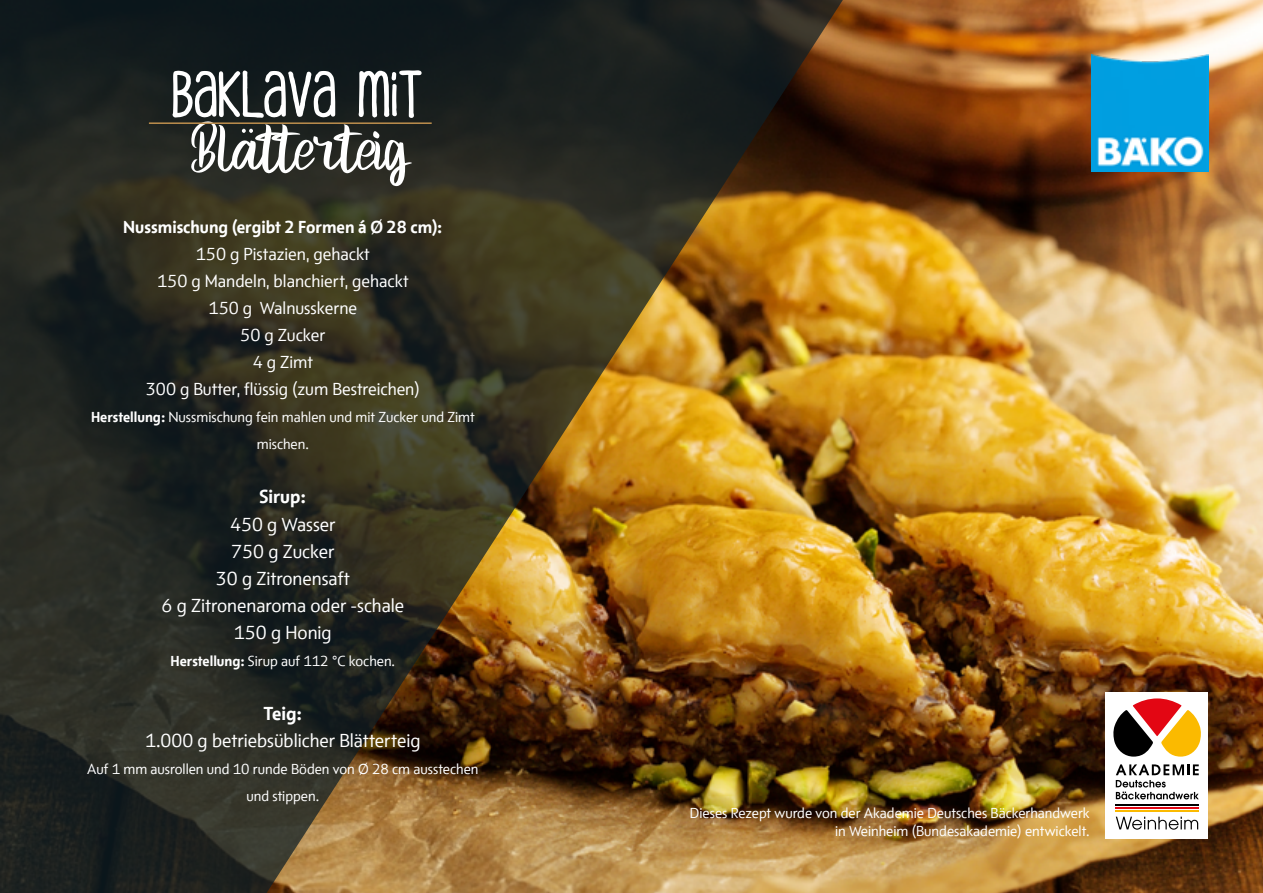
<style>
.page{position:relative;width:1263px;height:893px;background:#fff}
.page>*{position:absolute;margin:0;border:0;box-sizing:border-box;transform-origin:0 0}
.t1{font:72px "Become Choice";color:#fff}
.t2{font:60px "Dreamy Land Medium";color:#fff}
.t3{font:19.5px/27px "BAEK Otype";color:#fff;text-align:center}
.t4{font:700 19.5px "BAEK Otype";color:#fff}
.t5{font:18px/27px "BAEK Otype";color:#fff;text-align:center}
.t6{font:700 18px "BAEK Otype";color:#fff}
.t7{font:15px/27px "BAEK Otype";color:#fff;text-align:center}
.s1{font-weight:700}
</style>
<div class="page">
<img style="left:843px;top:0;width:420px;height:893px">
<img style="left:0;top:0;width:843px;height:893px">
<img style="left:1092px;top:54px;width:117px;height:118px">
<hr style="left:149px;top:122px;width:283px;height:2px;background:#be8f4d">
<svg style="left:242px;top:129px;width:11px;height:4px"></svg>
<div style="left:1105px;top:692px;width:103px;height:146px;background:#fff"></div>
<hr style="left:1116px;top:810px;width:83px;height:1px;background:#fbba00">
<hr style="left:1116px;top:807px;width:83px;height:2px;background:#e30613">
<hr style="left:1116px;top:805px;width:83px;height:1px;background:#000">
<svg style="left:1113px;top:698px;width:88px;height:59px"></svg>
<svg style="left:1116px;top:817px;width:82px;height:13px"></svg>
<svg style="left:1116px;top:764px;width:83px;height:35px"></svg>
<h2 class="t2" style="left:171px;top:54px;width:253px">BAKLAVA MIT</h2>
<h1 class="t1" style="left:188px;top:116px;width:222px">Blatterteig</h1>
<p class="t6" style="left:123px;top:216px;width:321px">Nussmischung (ergibt 2 Formen á Ø 28 cm):</p>
<p class="t5" style="left:146px;top:241px;width:275px">150 g Pistazien, gehackt<br>150 g Mandeln, blanchiert, gehackt<br>150 g Walnusskerne<br>50 g Zucker<br>4 g Zimt<br>300 g Butter, flüssig (zum Bestreichen)</p>
<p class="t7" style="left:91px;top:404px;width:385px"><span class="s1">Herstellung:</span> Nussmischung fein mahlen und mit Zucker und Zimt mischen.</p>
<h3 class="t4" style="left:259px;top:485px;width:48px">Sirup:</h3>
<h3 class="t3" style="left:161px;top:510px;width:244px">450 g Wasser<br>750 g Zucker<br>30 g Zitronensaft<br>6 g Zitronenaroma oder -schale<br>150 g Honig</h3>
<p class="t7" style="left:171px;top:647px;width:226px"><span class="s1">Herstellung:</span> Sirup auf 112 °C kochen.</p>
<h3 class="t4" style="left:263px;top:701px;width:40px">Teig:</h3>
<h3 class="t3" style="left:145px;top:726px;width:277px">1.000 g betriebsüblicher Blätterteig</h3>
<p class="t7" style="left:87px;top:755px;width:393px">Auf 1 mm ausrollen und 10 runde Böden von Ø 28 cm ausstechen und stippen.</p>
<p class="t7" style="left:690px;top:803px;width:401px;line-height:18px;text-align:right">Dieses Rezept wurde von der Akademie Deutsches Bäckerhandwerk in Weinheim (Bundesakademie) entwickelt.</p>
</div>
